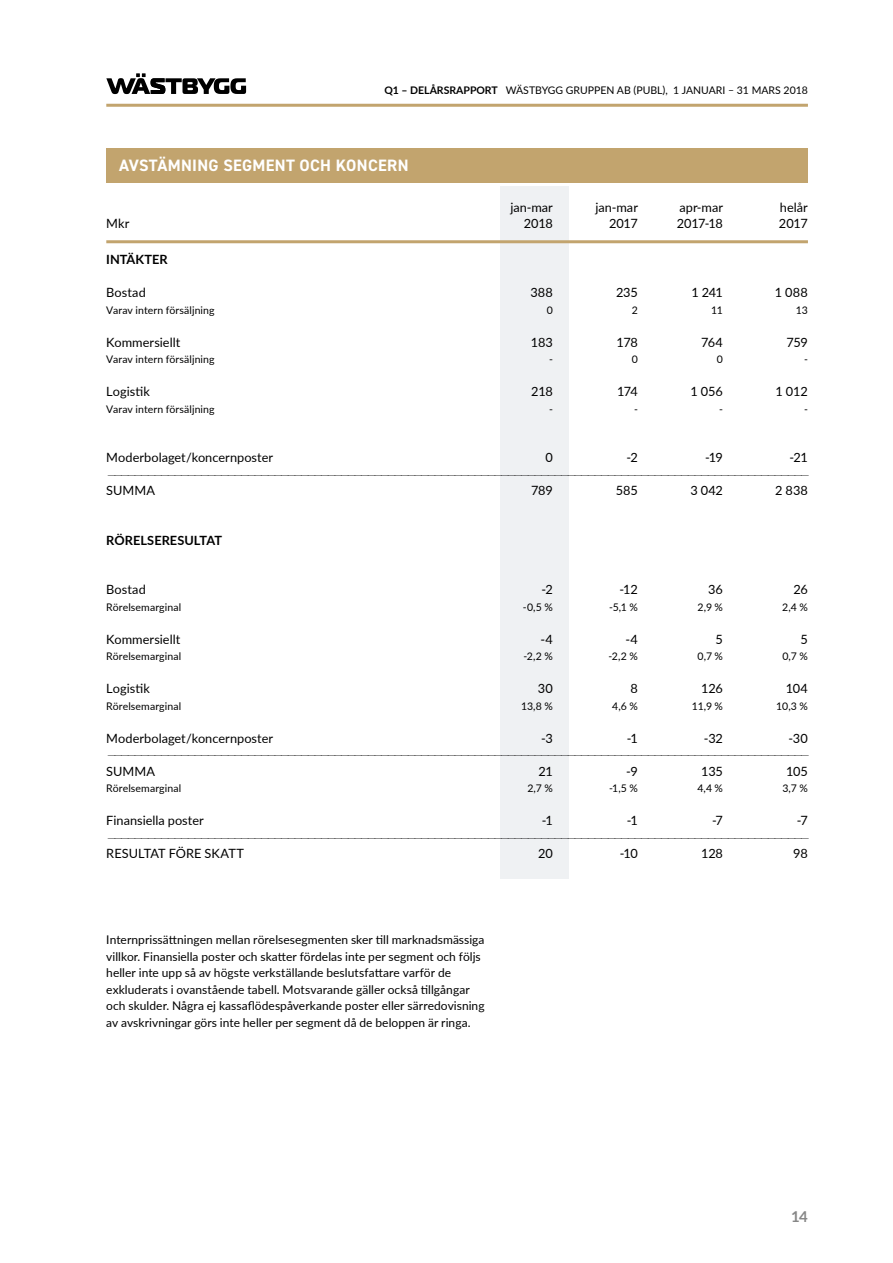
<style>
.page{position:relative;width:893px;height:1263px;background:#fff}
.page>*{position:absolute;margin:0;border:0;box-sizing:border-box;transform-origin:0 0}
.t1{font:700 16.5px "DIN2014";letter-spacing:.02em;color:#fff}
.t2{font:700 15px "Lato";color:#878787}
.t3{font:12.75px "Lato";color:#000}
.t4{font:300 12.75px "Lato";color:#000;scale:1.5 1}
.t5{font:700 12.75px "Lato";letter-spacing:.005em;color:#000}
.t6{font:12px/16.5px "Lato";letter-spacing:.005em;color:#000}
.t7{font:10.5px "Lato";letter-spacing:.005em;color:#000}
.s1{font-weight:700}
</style>
<div class="page">
<svg style="left:106px;top:73px;width:140px;height:21px"></svg>
<hr style="left:106px;top:104px;width:702px;height:3px;background:#c2a46e">
<div style="left:500px;top:186px;width:68px;height:692px;background:#eff1f3"></div>
<div style="left:106px;top:149px;width:702px;height:34px;background:#c2a46e"></div>
<hr style="left:106px;top:240px;width:702px;height:3px;background:#c2a46e">
<p class="t7" style="left:384px;top:82px;width:425px"><span class="s1">Q1 – DELÅRSRAPPORT</span> WÄSTBYGG GRUPPEN AB (PUBL), 1 JANUARI – 31 MARS 2018</p>
<h1 class="t1" style="left:119px;top:155px;width:291px">AVSTÄMNING SEGMENT OCH KONCERN</h1>
<p class="t3" style="left:510px;top:198px;width:44px">jan-mar</p>
<p class="t3" style="left:595px;top:198px;width:44px">jan-mar</p>
<p class="t3" style="left:679px;top:198px;width:45px">apr-mar</p>
<p class="t3" style="left:780px;top:198px;width:29px">helår</p>
<p class="t3" style="left:106px;top:214px;width:25px">Mkr</p>
<p class="t3" style="left:524px;top:214px;width:31px">2018</p>
<p class="t3" style="left:609px;top:214px;width:30px">2017</p>
<p class="t3" style="left:677px;top:214px;width:48px">2017-18</p>
<p class="t3" style="left:779px;top:214px;width:30px">2017</p>
<p class="t5" style="left:106px;top:250px;width:63px">INTÄKTER</p>
<p class="t3" style="left:106px;top:283px;width:41px">Bostad</p>
<p class="t3" style="left:530px;top:283px;width:24px">388</p>
<p class="t3" style="left:616px;top:283px;width:23px">235</p>
<p class="t3" style="left:691px;top:283px;width:33px">1 241</p>
<p class="t3" style="left:775px;top:283px;width:34px">1 088</p>
<p class="t7" style="left:106px;top:302px;width:110px">Varav intern försäljning</p>
<p class="t7" style="left:547px;top:302px;width:8px">0</p>
<p class="t7" style="left:632px;top:302px;width:8px">2</p>
<p class="t7" style="left:711px;top:302px;width:13px">11</p>
<p class="t7" style="left:796px;top:302px;width:14px">13</p>
<p class="t3" style="left:106px;top:333px;width:75px">Kommersiellt</p>
<p class="t3" style="left:531px;top:333px;width:23px">183</p>
<p class="t3" style="left:616px;top:333px;width:23px">178</p>
<p class="t3" style="left:701px;top:333px;width:23px">764</p>
<p class="t3" style="left:787px;top:333px;width:23px">759</p>
<p class="t7" style="left:106px;top:352px;width:110px">Varav intern försäljning</p>
<p class="t7" style="left:549px;top:352px;width:5px">-</p>
<p class="t7" style="left:632px;top:352px;width:8px">0</p>
<p class="t7" style="left:717px;top:352px;width:8px">0</p>
<p class="t7" style="left:804px;top:352px;width:5px">-</p>
<p class="t3" style="left:106px;top:382px;width:45px">Logistik</p>
<p class="t3" style="left:531px;top:382px;width:23px">218</p>
<p class="t3" style="left:617px;top:382px;width:22px">174</p>
<p class="t3" style="left:690px;top:382px;width:34px">1 056</p>
<p class="t3" style="left:776px;top:382px;width:34px">1 012</p>
<p class="t7" style="left:106px;top:401px;width:110px">Varav intern försäljning</p>
<p class="t7" style="left:549px;top:401px;width:5px">-</p>
<p class="t7" style="left:634px;top:401px;width:5px">-</p>
<p class="t7" style="left:719px;top:401px;width:5px">-</p>
<p class="t7" style="left:804px;top:401px;width:5px">-</p>
<p class="t3" style="left:106px;top:448px;width:168px">Moderbolaget/koncernposter</p>
<p class="t3" style="left:545px;top:448px;width:9px">0</p>
<p class="t3" style="left:627px;top:448px;width:13px">-2</p>
<p class="t3" style="left:705px;top:448px;width:19px">-19</p>
<p class="t3" style="left:789px;top:448px;width:20px">-21</p>
<p class="t4" style="left:106px;top:465px;width:471px">–––––––––––––––––––––––––––––––––––––––––––––––––––––––––––––––––––––––––––––––––––––––––––––––––––––––––</p>
<p class="t3" style="left:106px;top:481px;width:50px">SUMMA</p>
<p class="t3" style="left:531px;top:481px;width:23px">789</p>
<p class="t3" style="left:616px;top:481px;width:24px">585</p>
<p class="t3" style="left:690px;top:481px;width:34px">3 042</p>
<p class="t3" style="left:775px;top:481px;width:34px">2 838</p>
<p class="t5" style="left:106px;top:531px;width:117px">RÖRELSERESULTAT</p>
<p class="t3" style="left:106px;top:580px;width:41px">Bostad</p>
<p class="t3" style="left:542px;top:580px;width:13px">-2</p>
<p class="t3" style="left:620px;top:580px;width:20px">-12</p>
<p class="t3" style="left:708px;top:580px;width:16px">36</p>
<p class="t3" style="left:793px;top:580px;width:16px">26</p>
<p class="t7" style="left:106px;top:599px;width:76px">Rörelsemarginal</p>
<p class="t7" style="left:523px;top:599px;width:32px">-0,5 %</p>
<p class="t7" style="left:609px;top:599px;width:30px">-5,1 %</p>
<p class="t7" style="left:698px;top:599px;width:27px">2,9 %</p>
<p class="t7" style="left:782px;top:599px;width:27px">2,4 %</p>
<p class="t3" style="left:106px;top:630px;width:75px">Kommersiellt</p>
<p class="t3" style="left:541px;top:630px;width:14px">-4</p>
<p class="t3" style="left:626px;top:630px;width:14px">-4</p>
<p class="t3" style="left:716px;top:630px;width:9px">5</p>
<p class="t3" style="left:800px;top:630px;width:9px">5</p>
<p class="t7" style="left:106px;top:649px;width:76px">Rörelsemarginal</p>
<p class="t7" style="left:524px;top:649px;width:31px">-2,2 %</p>
<p class="t7" style="left:609px;top:649px;width:31px">-2,2 %</p>
<p class="t7" style="left:697px;top:649px;width:27px">0,7 %</p>
<p class="t7" style="left:782px;top:649px;width:27px">0,7 %</p>
<p class="t3" style="left:106px;top:679px;width:45px">Logistik</p>
<p class="t3" style="left:538px;top:679px;width:17px">30</p>
<p class="t3" style="left:631px;top:679px;width:9px">8</p>
<p class="t3" style="left:701px;top:679px;width:23px">126</p>
<p class="t3" style="left:786px;top:679px;width:24px">104</p>
<p class="t7" style="left:106px;top:698px;width:76px">Rörelsemarginal</p>
<p class="t7" style="left:521px;top:698px;width:33px">13,8 %</p>
<p class="t7" style="left:612px;top:698px;width:27px">4,6 %</p>
<p class="t7" style="left:692px;top:698px;width:33px">11,9 %</p>
<p class="t7" style="left:776px;top:698px;width:33px">10,3 %</p>
<p class="t3" style="left:106px;top:729px;width:168px">Moderbolaget/koncernposter</p>
<p class="t3" style="left:541px;top:729px;width:13px">-3</p>
<p class="t3" style="left:627px;top:729px;width:13px">-1</p>
<p class="t3" style="left:704px;top:729px;width:21px">-32</p>
<p class="t3" style="left:788px;top:729px;width:21px">-30</p>
<p class="t4" style="left:106px;top:746px;width:471px">–––––––––––––––––––––––––––––––––––––––––––––––––––––––––––––––––––––––––––––––––––––––––––––––––––––––––</p>
<p class="t3" style="left:106px;top:762px;width:50px">SUMMA</p>
<p class="t3" style="left:538px;top:762px;width:16px">21</p>
<p class="t3" style="left:626px;top:762px;width:13px">-9</p>
<p class="t3" style="left:701px;top:762px;width:23px">135</p>
<p class="t3" style="left:786px;top:762px;width:23px">105</p>
<p class="t7" style="left:106px;top:781px;width:76px">Rörelsemarginal</p>
<p class="t7" style="left:527px;top:781px;width:27px">2,7 %</p>
<p class="t7" style="left:609px;top:781px;width:30px">-1,5 %</p>
<p class="t7" style="left:697px;top:781px;width:27px">4,4 %</p>
<p class="t7" style="left:782px;top:781px;width:27px">3,7 %</p>
<p class="t3" style="left:106px;top:811px;width:99px">Finansiella poster</p>
<p class="t3" style="left:542px;top:811px;width:13px">-1</p>
<p class="t3" style="left:627px;top:811px;width:13px">-1</p>
<p class="t3" style="left:712px;top:811px;width:12px">-7</p>
<p class="t3" style="left:797px;top:811px;width:12px">-7</p>
<p class="t4" style="left:106px;top:828px;width:471px">–––––––––––––––––––––––––––––––––––––––––––––––––––––––––––––––––––––––––––––––––––––––––––––––––––––––––</p>
<p class="t3" style="left:106px;top:844px;width:139px">RESULTAT FÖRE SKATT</p>
<p class="t3" style="left:538px;top:844px;width:16px">20</p>
<p class="t3" style="left:620px;top:844px;width:20px">-10</p>
<p class="t3" style="left:701px;top:844px;width:23px">128</p>
<p class="t3" style="left:793px;top:844px;width:16px">98</p>
<p class="t6" style="left:106px;top:931px;width:380px">Internprissättningen mellan rörelsesegmenten sker till marknadsmässiga villkor. Finansiella poster och skatter fördelas inte per segment och följs heller inte upp så av högste verkställande beslutsfattare varför de exkluderats i ovanstående tabell. Motsvarande gäller också tillgångar och skulder. Några ej kassaflödespåverkande poster eller särredovisning av avskrivningar görs inte heller per segment då de beloppen är ringa.</p>
<p class="t2" style="left:791px;top:1205px;width:18px">14</p>
</div>
